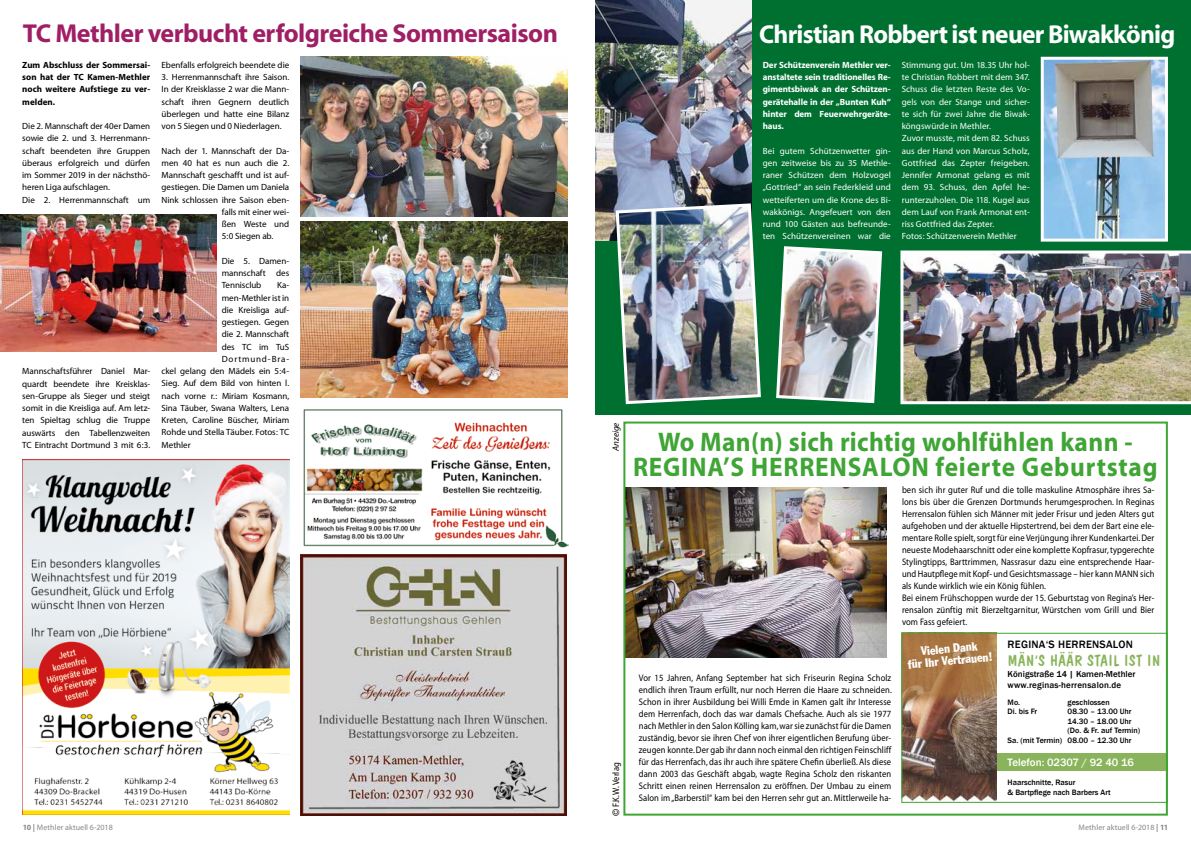
<style>
.page{position:relative;width:1191px;height:842px;background:#fff}
.page>*{position:absolute;margin:0;border:0;box-sizing:border-box;transform-origin:0 0}
.t1{font:700 27px/25px "Myriad";letter-spacing:.03em;color:#3fa535;text-align:center;scale:.94 1}
.t2{font:700 26px "Myriad";letter-spacing:-.02em;color:#9f1f65}
.t3{font:700 26px "Myriad";letter-spacing:-.03em;color:#fff}
.t4{font:16px "Dawn Castle Plain";color:#8ab45c}
.t5{font:condensed 12px/11.9px "Franklin Gothic";color:#fff;text-align:center}
.t6{font:500 11px "Franklin Gothic";color:#fff}
.t7{font:500 11px "Franklin Gothic";letter-spacing:.02em;color:#000}
.t8{font:9.5px/12px "Myriad";letter-spacing:.01em;color:#000;text-align:justify;scale:.9 1}
.t9{font:9px/12.2px "Myriad";letter-spacing:-.005em;color:#000;text-align:justify}
.t10{font:9px/12.2px "Myriad";letter-spacing:.005em;color:#fff;text-align:justify}
.t11{font:700 9px/12.2px "Myriad";letter-spacing:-.01em;color:#fff;text-align:justify}
.t12{font:700 9px/12.2px "Myriad";color:#000;text-align:justify}
.t13{font:500 9px/10.8px "Franklin Gothic";color:#000}
.t14{font:9px "Myriad";letter-spacing:.09em;color:#000}
.t15{font:italic 9px "Myriad";color:#000}
.t16{font:500 8px/9.6px "Franklin Gothic";color:#000}
.t17{font:8px "Myriad";letter-spacing:.005em;color:#878787}
.s1{font-family:"Helvetica Neue";font-size:9px}
.s2{font-weight:700}
</style>
<div class="page">
<img style="left:300px;top:222px;width:267px;height:176px">
<div style="left:595px;top:0;width:596px;height:414px;background:#007031"></div>
<img style="left:0;top:214px;width:216px;height:137px">
<img style="left:300px;top:56px;width:267px;height:160px">
<img style="left:300px;top:554px;width:267px;height:261px">
<img style="left:626px;top:488px;width:260px;height:170px">
<div style="left:993px;top:753px;width:174px;height:18px;background:#8ab45c"></div>
<img style="left:903px;top:635px;width:94px;height:166px">
<svg style="left:903px;top:635px;width:93px;height:76px;background:#a97a4d"></svg>
<div style="left:901px;top:633px;width:266px;height:170px;border:1px solid #3fa535"></div>
<div style="left:623px;top:422px;width:544px;height:394px;border:2px solid #3fa535"></div>
<img style="left:595px;top:0;width:156px;height:240px">
<img style="left:1044px;top:61px;width:120px;height:177px">
<div style="left:1040px;top:57px;width:128px;height:185px;border:3px solid #fff"></div>
<img style="left:900px;top:251px;width:291px;height:153px">
<img style="left:614px;top:202px;width:147px;height:203px">
<img style="left:776px;top:246px;width:107px;height:158px">
<img style="left:303px;top:409px;width:265px;height:139px">
<img style="left:23px;top:459px;width:266px;height:355px">
<h2 class="t2" style="left:23px;top:20px;width:537px">TC Methler verbucht erfolgreiche Sommersaison</h2>
<p class="t12" style="left:22px;top:59px;width:129px">Zum Abschluss der Sommersai&shy;son hat der TC Kamen-Methler noch weitere Aufstiege zu ver&shy;melden.</p>
<p class="t9" style="left:22px;top:120px;width:129px;text-align:left">Die 2. Mannschaft der 40er Damen sowie die 2. und 3. Herrenmann&shy;schaft beendeten ihre Gruppen überaus erfolgreich und dürfen im Sommer 2019 in der nächsthö&shy;heren Liga aufschlagen.<br>Die 2. Herrenmannschaft um</p>
<p class="t9" style="left:162px;top:59px;width:129px">Ebenfalls erfolgreich beendete die</p>
<p class="t9" style="left:162px;top:71px;width:129px">3. Herrenmannschaft ihre Saison.<br>In der Kreisklasse 2 war die Mann&shy;schaft ihren Gegnern deutlich überlegen und hatte eine Bilanz von 5 Siegen und 0 Niederlagen.</p>
<p class="t9" style="left:162px;top:145px;width:129px">Nach der 1. Mannschaft der Da-</p>
<p class="t9" style="left:162px;top:157px;width:129px">men 40 hat es nun auch die 2.</p>
<p class="t9" style="left:162px;top:169px;width:129px">Mannschaft geschafft und ist auf-</p>
<p class="t9" style="left:162px;top:182px;width:129px">gestiegen. Die Damen um Daniela</p>
<p class="t9" style="left:162px;top:194px;width:129px">Nink schlossen ihre Saison eben-</p>
<p class="t9" style="left:222px;top:206px;width:69px">falls mit einer wei-</p>
<p class="t9" style="left:222px;top:218px;width:69px">ßen Weste und</p>
<p class="t9" style="left:222px;top:231px;width:53px">5:0 Siegen ab.</p>
<p class="t9" style="left:222px;top:255px;width:69px">Die 5. Damen&shy;mannschaft des Tennisclub</p>
<p class="t9" style="left:277px;top:280px;width:14px">Ka-</p>
<p class="t9" style="left:222px;top:292px;width:69px">men-Methler ist in</p>
<p class="t9" style="left:222px;top:304px;width:69px">die Kreisliga auf-</p>
<p class="t9" style="left:222px;top:316px;width:69px">gestiegen. Gegen</p>
<p class="t9" style="left:222px;top:329px;width:69px">die 2. Mannschaft</p>
<p class="t9" style="left:222px;top:341px;width:69px">des TC im TuS</p>
<p class="t14" style="left:222px;top:354px;width:69px">Dortmund-Bra-</p>
<p class="t9" style="left:162px;top:365px;width:129px">ckel gelang den Mädels ein 5:4-</p>
<p class="t9" style="left:162px;top:378px;width:129px">Sieg. Auf dem Bild von hinten l.</p>
<p class="t9" style="left:162px;top:390px;width:129px">nach vorne r.: Miriam Kosmann,</p>
<p class="t9" style="left:162px;top:402px;width:129px">Sina Täuber, Swana Walters, Lena</p>
<p class="t9" style="left:162px;top:414px;width:129px">Kreten, Caroline Büscher, Miriam</p>
<p class="t9" style="left:162px;top:427px;width:129px">Rohde und Stella Täuber. Fotos: TC</p>
<p class="t9" style="left:162px;top:439px;width:31px">Methler</p>
<p class="t9" style="left:22px;top:366px;width:129px">Mannschaftsführer Daniel Mar&shy;quardt beendete ihre Kreisklas&shy;sen-Gruppe als Sieger und steigt somit in die Kreisliga auf. Am letz&shy;ten Spieltag schlug die Truppe auswärts den Tabellenzweiten TC Eintracht Dortmund 3 mit 6:3.</p>
<h2 class="t3" style="left:759px;top:20px;width:417px">Christian Robbert ist neuer Biwakkönig</h2>
<p class="t11" style="left:763px;top:59px;width:129px">Der Schützenverein Methler ver&shy;anstaltete sein traditionelles Re&shy;gimentsbiwak an der Schützen&shy;gerätehalle in der „Bunten Kuh“ hinter dem Feuerwehrgeräte&shy;haus.</p>
<p class="t10" style="left:763px;top:145px;width:129px">Bei gutem Schützenwetter gin&shy;gen zeitweise bis zu 35 Methle&shy;raner Schützen dem Holzvogel „Gottried“ an sein Federkleid und wetteiferten um die Krone des Bi&shy;wakkönigs. Angefeuert von den rund 100 Gästen aus befreunde&shy;ten Schützenvereinen war die</p>
<p class="t10" style="left:901px;top:59px;width:129px;text-align:left">Stimmung gut. Um 18.35 Uhr hol&shy;te Christian Robbert mit dem 347.<br>Schuss die letzten Reste des Vo&shy;gels von der Stange und sicher&shy;te sich für zwei Jahre die Biwak&shy;köngswürde in Methler.<br>Zuvor musste, mit dem 82. Schuss aus der Hand von Marcus Scholz,<br>Gottfried das Zepter freigeben.<br>Jennifer Armonat gelang es mit dem 93. Schuss, den Apfel he&shy;runterzuholen. Die 118. Kugel aus dem Lauf von Frank Armonat ent&shy;riss Gottfried das Zepter.<br>Fotos: Schützenverein Methler</p>
<p class="t15" style="left:611px;top:451px;width:30px;rotate:-90deg">Anzeige</p>
<p class="t8" style="left:610px;top:816px;width:61px;rotate:-90deg"><span class="s1">©</span> F.K.W. Verlag</p>
<h1 class="t1" style="left:633px;top:430px;width:559px">Wo Man(n) sich richtig wohlfühlen kann -<br>Regina’s HeRRensalon feierte geburtstag</h1>
<p class="t8" style="left:639px;top:672px;width:283px">Vor 15 Jahren, Anfang September hat sich Friseurin Regina Scholz endlich ihren Traum erfüllt, nur noch Herren die Haare zu schneiden.<br>Schon in ihrer Ausbildung bei Willi Emde in Kamen galt ihr Interesse dem Herrenfach, doch das war damals Chefsache. Auch als sie 1977 nach Methler in den Salon Kölling kam, war sie zunächst für die Damen zuständig, bevor sie ihren Chef von ihrer eigentlichen Berufung über&shy;zeugen konnte. Der gab ihr dann noch einmal den richtigen Feinschliff für das Herrenfach, das ihr auch ihre spätere Chefin überließ. Als diese dann 2003 das Geschäft abgab, wagte Regina Scholz den riskanten Schritt einen reinen Herrensalon zu eröffnen. Der Umbau zu einem Salon im „Barberstil“ kam bei den Herren sehr gut an. Mittlerweile ha-</p>
<p class="t8" style="left:902px;top:484px;width:282px;text-align:left">ben sich ihr guter Ruf und die tolle maskuline Atmosphäre ihres Sa&shy;lons bis über die Grenzen Dortmunds herumgesprochen. In Reginas Herrensalon fühlen sich Männer mit jeder Frisur und jeden Alters gut aufgehoben und der aktuelle Hipstertrend, bei dem der Bart eine ele&shy;mentare Rolle spielt, sorgt für eine Verjüngung ihrer Kundenkartei. Der neueste Modehaarschnitt oder eine komplette Kopfrasur, typgerechte Stylingtipps, Barttrimmen, Nassrasur dazu eine entsprechende Haar&shy;und Hautpflege mit Kopf- und Gesichtsmassage – hier kann MANN sich als Kunde wirklich wie ein König fühlen.<br>Bei einem Frühschoppen wurde der 15. Geburtstag von Regina’s Her&shy;rensalon zünftig mit Bierzeltgarnitur, Würstchen vom Grill und Bier vom Fass gefeiert.</p>
<p class="t5" style="left:906px;top:646px;width:86px;rotate:-5deg">Vielen Dank<br>für Ihr Vertrauen!</p>
<p class="t7" style="left:1007px;top:637px;width:127px">Regina‘s HeRRensalon</p>
<h3 class="t4" style="left:1007px;top:651px;width:154px">MÄN‘S HÄÄR STAIL IST IN</h3>
<p class="t13" style="left:1007px;top:669px;width:129px">Königstraße 14 | Kamen-Methler www.reginas-herrensalon.de</p>
<p class="t16" style="left:1007px;top:697px;width:14px">Mo.</p>
<p class="t16" style="left:1067px;top:697px;width:44px">geschlossen</p>
<p class="t16" style="left:1007px;top:707px;width:31px">Di. bis Fr</p>
<p class="t16" style="left:1067px;top:707px;width:65px">08.30 – 13.00 Uhr</p>
<p class="t16" style="left:1067px;top:716px;width:65px">14.30 – 18.00 Uhr</p>
<p class="t16" style="left:1067px;top:726px;width:74px">(Do. &amp; Fr. auf Termin)</p>
<p class="t16" style="left:1007px;top:736px;width:125px">sa. (mit Termin) 08.00 – 12.30 Uhr</p>
<p class="t6" style="left:1007px;top:755px;width:128px">Telefon: 02307 / 92 40 16</p>
<p class="t16" style="left:1007px;top:778px;width:105px">Haarschnitte, Rasur<br>&amp; Bartpflege nach Barbers Art</p>
<p class="t17" style="left:23px;top:824px;width:92px"><span class="s2">10 |</span> Methler aktuell 6-2018</p>
<p class="t17" style="left:1078px;top:824px;width:91px">Methler aktuell 6-2018 <span class="s2">| 11</span></p>
</div>
